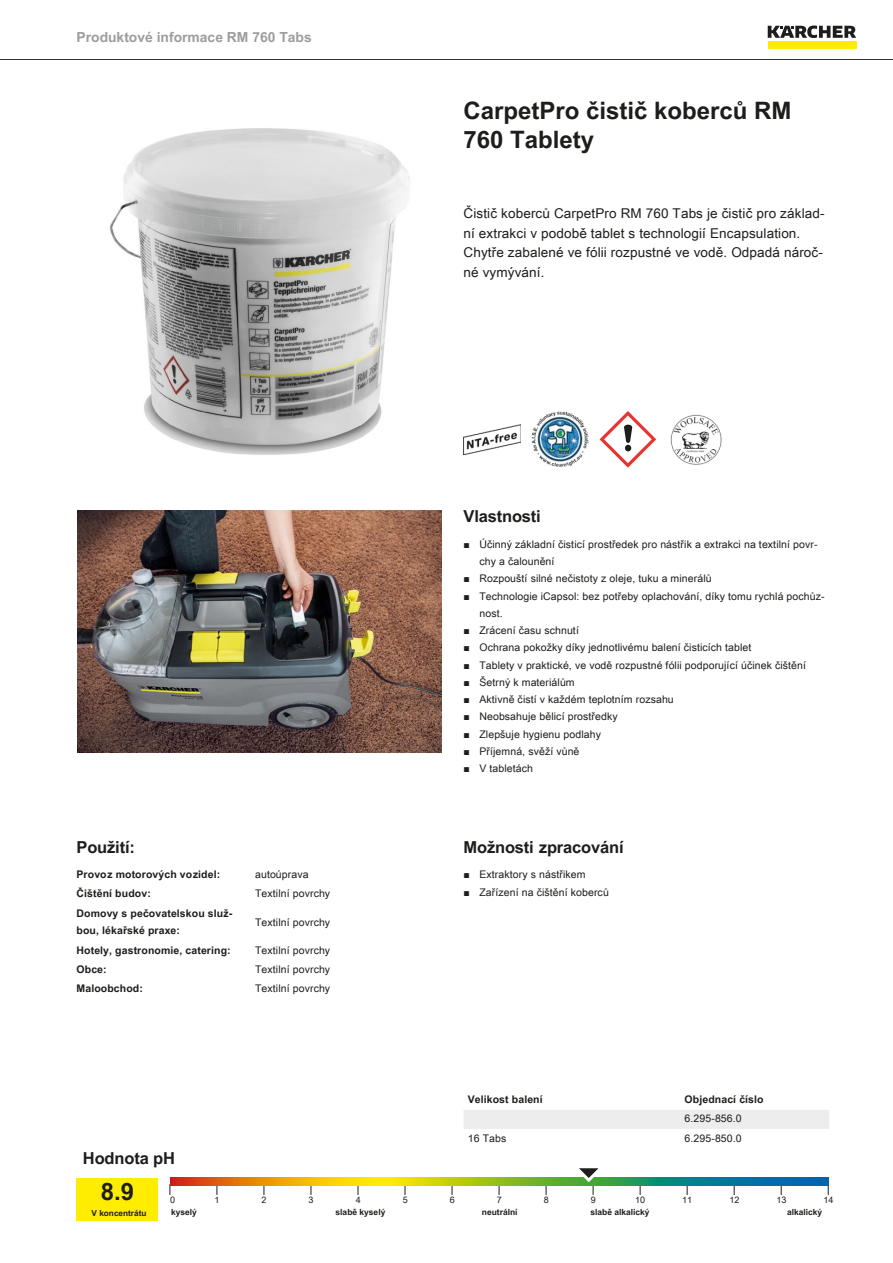
<style>
.page{position:relative;width:893px;height:1263px;background:#fff}
.page>*{position:absolute;margin:0;border:0;box-sizing:border-box;transform-origin:0 0}
.t1{font:700 24px/28.8px "Arial Unicode MS";color:#1d1d1b}
.t2{font:700 16.5px "Arial Unicode MS";letter-spacing:-.01em;color:#1d1d1b}
.t3{font:700 13.8px "Arial Unicode MS";color:#9d9d9d}
.t4{font:13.5px/19.5px "Arial Unicode MS";letter-spacing:.01em;color:#1d1d1b}
.t5{font:10.5px/17.2px "Arial Unicode MS";letter-spacing:.01em;color:#1d1d1b}
.t6{font:700 10.5px/17.2px "Arial Unicode MS";letter-spacing:.01em;color:#1d1d1b}
.t7{font:9px "Arial Unicode MS";color:#1d1d1b}
.t8{font:700 8.4px "Arial Unicode MS";color:#1d1d1b}
.t9{font:700 8.25px "Arial Unicode MS";color:#1d1d1b}
.s1{font-family:"Arial"}
</style>
<div class="page">
<hr style="left:0;top:59px;width:893px;height:1px;background:#1d1d1b">
<div style="left:768px;top:42px;width:88px;height:7px;background:#ffed00"></div>
<svg style="left:768px;top:26px;width:88px;height:12px"></svg>
<img style="left:109px;top:128px;width:301px;height:327px">
<img style="left:463px;top:424px;width:57px;height:30px">
<img style="left:531px;top:411px;width:57px;height:56px">
<svg style="left:600px;top:411px;width:56px;height:57px"></svg>
<img style="left:670px;top:414px;width:52px;height:51px">
<img style="left:78px;top:510px;width:363px;height:243px">
<div style="left:77px;top:1178px;width:81px;height:42px;background:#ffed00"></div>
<svg style="left:170px;top:1178px;width:658px;height:8px;background:#869c3b"></svg>
<svg style="left:571px;top:1168px;width:38px;height:27px"></svg>
<div style="left:464px;top:1110px;width:365px;height:19px;background:#ededed"></div>
<h3 class="t3" style="left:77px;top:27px;width:237px">Produktové informace RM 760 Tabs</h3>
<h2 class="t2" style="left:77px;top:835px;width:60px">Použití:</h2>
<p class="t6" style="left:77px;top:866px;width:145px">Provoz motorových vozidel:</p>
<p class="t5" style="left:255px;top:865px;width:55px">autoúprava</p>
<p class="t6" style="left:77px;top:885px;width:76px">Čištění budov:</p>
<p class="t5" style="left:255px;top:885px;width:77px">Textilní povrchy</p>
<p class="t6" style="left:77px;top:905px;width:157px">Domovy s pečovatelskou služ&shy;bou, lékařské praxe:</p>
<p class="t5" style="left:255px;top:913px;width:77px">Textilní povrchy</p>
<p class="t6" style="left:77px;top:941px;width:156px">Hotely, gastronomie, catering:</p>
<p class="t5" style="left:255px;top:941px;width:77px">Textilní povrchy</p>
<p class="t6" style="left:77px;top:961px;width:32px">Obce:</p>
<p class="t5" style="left:255px;top:960px;width:77px">Textilní povrchy</p>
<p class="t6" style="left:77px;top:980px;width:68px">Maloobchod:</p>
<p class="t5" style="left:255px;top:980px;width:77px">Textilní povrchy</p>
<h1 class="t1" style="left:463px;top:97px;width:330px">CarpetPro čistič koberců RM<br>760 Tablety</h1>
<p class="t4" style="left:463px;top:203px;width:363px">Čistič koberců CarpetPro RM 760 Tabs je čistič pro základ&shy;ní extrakci v podobě tablet s technologií Encapsulation.<br>Chytře zabalené ve fólii rozpustné ve vodě. Odpadá nároč&shy;né vymývání.</p>
<h2 class="t2" style="left:463px;top:504px;width:79px">Vlastnosti</h2>
<p class="t5" style="left:479px;top:535px;width:340px;text-indent:-16px"><span class="s1">■</span> Účinný základní čisticí prostředek pro nástřik a extrakci na textilní povr&shy;chy a čalounění</p>
<p class="t5" style="left:463px;top:570px;width:250px"><span class="s1">■</span> Rozpouští silné nečistoty z oleje, tuku a minerálů</p>
<p class="t5" style="left:479px;top:587px;width:347px;text-indent:-16px"><span class="s1">■</span> Technologie iCapsol: bez potřeby oplachování, díky tomu rychlá pochůz&shy;nost.</p>
<p class="t5" style="left:463px;top:622px;width:117px"><span class="s1">■</span> Zrácení času schnutí</p>
<p class="t5" style="left:463px;top:639px;width:289px"><span class="s1">■</span> Ochrana pokožky díky jednotlivému balení čisticích tablet</p>
<p class="t5" style="left:463px;top:656px;width:344px"><span class="s1">■</span> Tablety v praktické, ve vodě rozpustné fólii podporující účinek čištění</p>
<p class="t5" style="left:463px;top:673px;width:113px"><span class="s1">■</span> Šetrný k materiálům</p>
<p class="t5" style="left:463px;top:691px;width:212px"><span class="s1">■</span> Aktivně čistí v každém teplotním rozsahu</p>
<p class="t5" style="left:463px;top:708px;width:156px"><span class="s1">■</span> Neobsahuje bělicí prostředky</p>
<p class="t5" style="left:463px;top:725px;width:139px"><span class="s1">■</span> Zlepšuje hygienu podlahy</p>
<p class="t5" style="left:463px;top:742px;width:117px"><span class="s1">■</span> Příjemná, svěží vůně</p>
<p class="t5" style="left:463px;top:760px;width:71px"><span class="s1">■</span> V tabletách</p>
<h2 class="t2" style="left:463px;top:835px;width:162px">Možnosti zpracování</h2>
<p class="t5" style="left:463px;top:866px;width:124px"><span class="s1">■</span> Extraktory s nástřikem</p>
<p class="t5" style="left:463px;top:883px;width:147px"><span class="s1">■</span> Zařízení na čištění koberců</p>
<p class="t6" style="left:468px;top:1091px;width:77px">Velikost balení</p>
<p class="t6" style="left:685px;top:1091px;width:81px">Objednací číslo</p>
<p class="t5" style="left:685px;top:1110px;width:59px">6.295-856.0</p>
<p class="t5" style="left:468px;top:1129px;width:40px">16 Tabs</p>
<p class="t5" style="left:685px;top:1129px;width:59px">6.295-850.0</p>
<h2 class="t2" style="left:83px;top:1146px;width:94px">Hodnota pH</h2>
<h1 class="t1" style="left:101px;top:1178px;width:35px">8.9</h1>
<p class="t7" style="left:170px;top:1193px;width:7px">0</p>
<p class="t7" style="left:215px;top:1193px;width:7px">1</p>
<p class="t7" style="left:262px;top:1193px;width:7px">2</p>
<p class="t7" style="left:309px;top:1193px;width:7px">3</p>
<p class="t7" style="left:356px;top:1193px;width:7px">4</p>
<p class="t7" style="left:403px;top:1193px;width:7px">5</p>
<p class="t7" style="left:450px;top:1193px;width:7px">6</p>
<p class="t7" style="left:497px;top:1193px;width:7px">7</p>
<p class="t7" style="left:544px;top:1193px;width:7px">8</p>
<p class="t7" style="left:591px;top:1193px;width:7px">9</p>
<p class="t7" style="left:635px;top:1193px;width:12px">10</p>
<p class="t7" style="left:682px;top:1193px;width:12px">11</p>
<p class="t7" style="left:729px;top:1193px;width:12px">12</p>
<p class="t7" style="left:776px;top:1193px;width:12px">13</p>
<p class="t7" style="left:823px;top:1193px;width:12px">14</p>
<p class="t9" style="left:92px;top:1207px;width:57px">V koncentrátu</p>
<p class="t8" style="left:171px;top:1206px;width:27px">kyselý</p>
<p class="t8" style="left:336px;top:1206px;width:51px">slabě kyselý</p>
<p class="t8" style="left:482px;top:1206px;width:37px">neutrální</p>
<p class="t8" style="left:590px;top:1206px;width:61px">slabě alkalický</p>
<p class="t8" style="left:787px;top:1206px;width:37px">alkalický</p>
</div>
